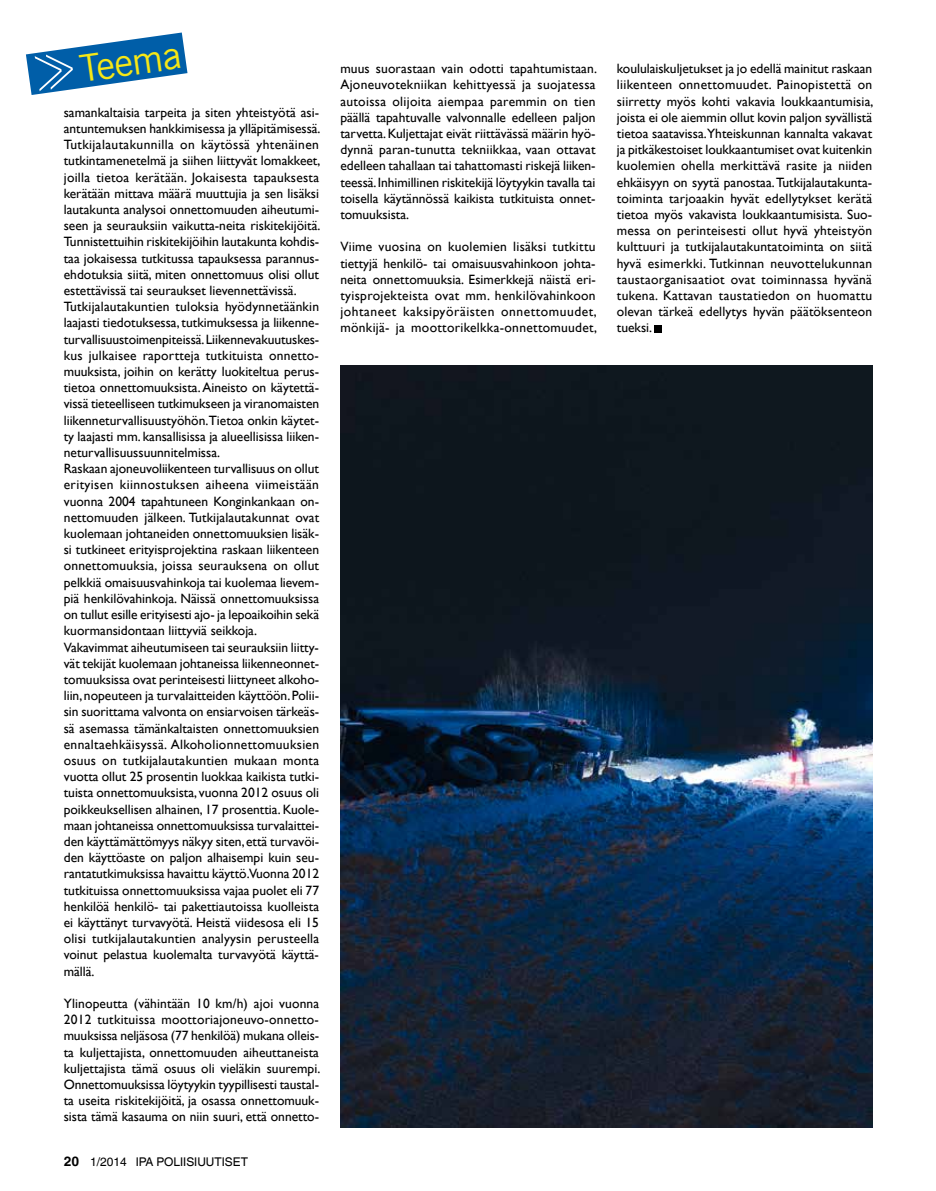
<style>
.page{position:relative;width:936px;height:1191px;background:#fff}
.page>*{position:absolute;margin:0;border:0;box-sizing:border-box;transform-origin:0 0}
.t1{font:37.5px "Trade Gothic LT";color:#f6e716}
.t2{font:13.5px/16.2px "Gill Sans";color:#000;text-align:justify}
.t3{font:12px "Helvetica World";color:#000}
.s1{font-weight:700;font-size:13.5px}
</style>
<div class="page">
<div style="left:654px;top:325px;width:8px;height:7px;background:#000"></div>
<svg style="left:26px;top:33px;width:161px;height:62px"></svg>
<img style="left:340px;top:366px;width:532px;height:761px">
<h1 class="t1" style="left:77px;top:46px;width:103px;rotate:-8deg">Teema</h1>
<p class="t2" style="left:64px;top:104px;width:258px;text-align:left">samankaltaisia tarpeita ja siten yhteistyötä asi&shy;antuntemuksen hankkimisessa ja ylläpitämisessä.<br>Tutkijalautakunnilla on käytössä yhtenäinen tutkintamenetelmä ja siihen liittyvät lomakkeet, joilla tietoa kerätään. Jokaisesta tapauksesta kerätään mittava määrä muuttujia ja sen lisäksi lautakunta analysoi onnettomuuden aiheutumi&shy;seen ja seurauksiin vaikutta-neita riskitekijöitä.<br>Tunnistettuihin riskitekijöihin lautakunta kohdis&shy;taa jokaisessa tutkitussa tapauksessa parannus&shy;ehdotuksia siitä, miten onnettomuus olisi ollut estettävissä tai seuraukset lievennettävissä.<br>Tutkijalautakuntien tuloksia hyödynnetäänkin laajasti tiedotuksessa, tutkimuksessa ja liikenne&shy;turvallisuustoimenpiteissä. Liikennevakuutuskes&shy;kus julkaisee raportteja tutkituista onnetto&shy;muuksista, joihin on kerätty luokiteltua perus&shy;tietoa onnettomuuksista. Aineisto on käytettä&shy;vissä tieteelliseen tutkimukseen ja viranomaisten liikenneturvallisuustyöhön.Tietoa onkin käytet&shy;ty laajasti mm. kansallisissa ja alueellisissa liiken&shy;neturvallisuussuunnitelmissa.<br>Raskaan ajoneuvoliikenteen turvallisuus on ollut erityisen kiinnostuksen aiheena viimeistään vuonna 2004 tapahtuneen Konginkankaan on&shy;nettomuuden jälkeen. Tutkijalautakunnat ovat kuolemaan johtaneiden onnettomuuksien lisäk&shy;si tutkineet erityisprojektina raskaan liikenteen onnettomuuksia, joissa seurauksena on ollut pelkkiä omaisuusvahinkoja tai kuolemaa lievem&shy;piä henkilövahinkoja. Näissä onnettomuuksissa on tullut esille erityisesti ajo- ja lepoaikoihin sekä kuormansidontaan liittyviä seikkoja.<br>Vakavimmat aiheutumiseen tai seurauksiin liitty&shy;vät tekijät kuolemaan johtaneissa liikenneonnet&shy;tomuuksissa ovat perinteisesti liittyneet alkoho&shy;liin, nopeuteen ja turvalaitteiden käyttöön. Polii&shy;sin suorittama valvonta on ensiarvoisen tärkeäs&shy;sä asemassa tämänkaltaisten onnettomuuksien ennaltaehkäisyssä. Alkoholionnettomuuksien osuus on tutkijalautakuntien mukaan monta vuotta ollut 25 prosentin luokkaa kaikista tutki&shy;tuista onnettomuuksista, vuonna 2012 osuus oli poikkeuksellisen alhainen, 17 prosenttia. Kuole&shy;maan johtaneissa onnettomuuksissa turvalaittei&shy;den käyttämättömyys näkyy siten, että turvavöi&shy;den käyttöaste on paljon alhaisempi kuin seu&shy;rantatutkimuksissa havaittu käyttö.Vuonna 2012 tutkituissa onnettomuuksissa vajaa puolet eli 77 henkilöä henkilö- tai pakettiautoissa kuolleista ei käyttänyt turvavyötä. Heistä viidesosa eli 15 olisi tutkijalautakuntien analyysin perusteella voinut pelastua kuolemalta turvavyötä käyttä&shy;mällä.</p>
<p class="t2" style="left:64px;top:995px;width:258px">Ylinopeutta (vähintään 10 km/h) ajoi vuonna 2012 tutkituissa moottoriajoneuvo-onnetto&shy;muuksissa neljäsosa (77 henkilöä) mukana olleis&shy;ta kuljettajista, onnettomuuden aiheuttaneista kuljettajista tämä osuus oli vieläkin suurempi.<br>Onnettomuuksissa löytyykin tyypillisesti taustal&shy;ta useita riskitekijöitä, ja osassa onnettomuuk&shy;sista tämä kasauma on niin suuri, että onnetto-</p>
<p class="t3" style="left:64px;top:1154px;width:186px"><span class="s1">20</span> 1/2014 IPA POLIISIUUTISET</p>
<p class="t2" style="left:340px;top:60px;width:258px">muus suorastaan vain odotti tapahtumistaan.<br>Ajoneuvotekniikan kehittyessä ja suojatessa autoissa olijoita aiempaa paremmin on tien päällä tapahtuvalle valvonnalle edelleen paljon tarvetta. Kuljettajat eivät riittävässä määrin hyö&shy;dynnä paran-tunutta tekniikkaa, vaan ottavat edelleen tahallaan tai tahattomasti riskejä liiken&shy;teessä. Inhimillinen riskitekijä löytyykin tavalla tai toisella käytännössä kaikista tutkituista onnet&shy;tomuuksista.</p>
<p class="t2" style="left:340px;top:239px;width:258px">Viime vuosina on kuolemien lisäksi tutkittu tiettyjä henkilö- tai omaisuusvahinkoon johta&shy;neita onnettomuuksia. Esimerkkejä näistä eri&shy;tyisprojekteista ovat mm. henkilövahinkoon johtaneet kaksipyöräisten onnettomuudet, mönkijä- ja moottorikelkka-onnettomuudet,</p>
<p class="t2" style="left:617px;top:60px;width:258px">koululaiskuljetukset ja jo edellä mainitut raskaan liikenteen onnettomuudet. Painopistettä on siirretty myös kohti vakavia loukkaantumisia, joista ei ole aiemmin ollut kovin paljon syvällistä tietoa saatavissa.Yhteiskunnan kannalta vakavat ja pitkäkestoiset loukkaantumiset ovat kuitenkin kuolemien ohella merkittävä rasite ja niiden ehkäisyyn on syytä panostaa. Tutkijalautakunta&shy;toiminta tarjoaakin hyvät edellytykset kerätä tietoa myös vakavista loukkaantumisista. Suo&shy;messa on perinteisesti ollut hyvä yhteistyön kulttuuri ja tutkijalautakuntatoiminta on siitä hyvä esimerkki. Tutkinnan neuvottelukunnan taustaorganisaatiot ovat toiminnassa hyvänä tukena. Kattavan taustatiedon on huomattu olevan tärkeä edellytys hyvän päätöksenteon tueksi.</p>
</div>
